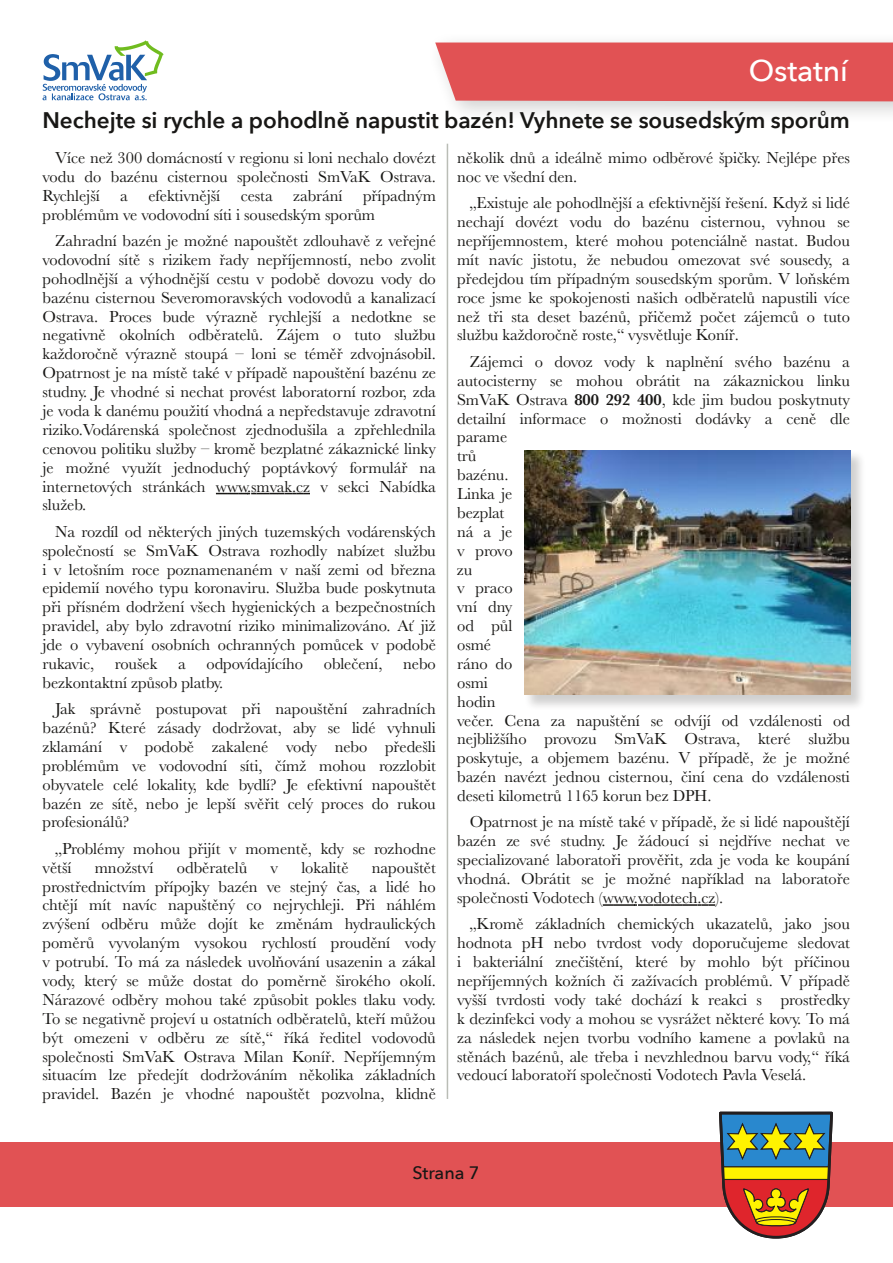
<style>
.page{position:relative;width:893px;height:1263px;background:#fff}
.page>*{position:absolute;margin:0;border:0;box-sizing:border-box;transform-origin:0 0}
.t1{font:500 30px "Avenir Next";letter-spacing:-.005em;color:#fff}
.t2{font:600 22.5px "Avenir Next";letter-spacing:-.005em;color:#181715}
.t3{font:500 18px "Avenir Next";letter-spacing:-.005em;color:#181715}
.t4{font:16.5px/18.9px "Baskerville";letter-spacing:-.005em;color:#181715;text-align:justify}
.s1{font-weight:600}
</style>
<div class="page">
<div style="left:425px;top:32px;width:468px;height:93px;background:#181715;opacity:.2"></div>
<div style="left:435px;top:43px;width:458px;height:58px;background:#e15254"></div>
<svg style="left:216px;top:493px;width:94px;height:1px"></svg>
<svg style="left:603px;top:904px;width:112px;height:2px"></svg>
<svg style="left:43px;top:40px;width:120px;height:60px"></svg>
<hr style="left:447px;top:144px;width:1px;height:955px;background:#babdb6">
<div style="left:525px;top:451px;width:340px;height:259px;background:#181715;opacity:.2"></div>
<img style="left:525px;top:451px;width:325px;height:243px">
<div style="left:0;top:1142px;width:893px;height:64px;background:#e15254"></div>
<svg style="left:719px;top:1112px;width:114px;height:126px;background:#998260"></svg>
<h1 class="t1" style="left:749px;top:51px;width:101px">Ostatní</h1>
<h2 class="t2" style="left:43px;top:106px;width:809px">Nechejte si rychle a pohodlně napustit bazén! Vyhnete se sousedským sporům</h2>
<p class="t4" style="left:43px;top:148px;width:395px;text-indent:13px">Více než 300 domácností v regionu si loni nechalo dovézt vodu do bazénu cisternou společnosti SmVaK Ostrava.<br>Rychlejší a efektivnější cesta zabrání případným problémům ve vodovodní síti i sousedským sporům</p>
<p class="t4" style="left:43px;top:231px;width:395px;text-indent:13px">Zahradní bazén je možné napouštět zdlouhavě z veřejné vodovodní sítě s rizikem řady nepříjemností, nebo zvolit pohodlnější a výhodnější cestu v podobě dovozu vody do bazénu cisternou Severomoravských vodovodů a kanalizací Ostrava. Proces bude výrazně rychlejší a nedotkne se negativně okolních odběratelů. Zájem o tuto službu každoročně výrazně stoupá – loni se téměř zdvojnásobil.<br>Opatrnost je na místě také v případě napouštění bazénu ze studny. Je vhodné si nechat provést laboratorní rozbor, zda je voda k danému použití vhodná a nepředstavuje zdravotní riziko.Vodárenská společnost zjednodušila a zpřehlednila cenovou politiku služby – kromě bezplatné zákaznické linky je možné využít jednoduchý poptávkový formulář na internetových stránkách www.smvak.cz v sekci Nabídka služeb.</p>
<p class="t4" style="left:43px;top:522px;width:395px;text-indent:13px">Na rozdíl od některých jiných tuzemských vodárenských společností se SmVaK Ostrava rozhodly nabízet službu i v letošním roce poznamenaném v naší zemi od března epidemií nového typu koronaviru. Služba bude poskytnuta při přísném dodržení všech hygienických a bezpečnostních pravidel, aby bylo zdravotní riziko minimalizováno. Ať již jde o vybavení osobních ochranných pomůcek v podobě rukavic,</p>
<p class="t4" style="left:115px;top:654px;width:44px">roušek</p>
<p class="t4" style="left:178px;top:654px;width:9px">a</p>
<p class="t4" style="left:206px;top:654px;width:98px">odpovídajícího</p>
<p class="t4" style="left:324px;top:654px;width:60px">oblečení,</p>
<p class="t4" style="left:403px;top:654px;width:34px">nebo</p>
<p class="t4" style="left:55px;top:669px;width:382px;line-height:26.4px;text-indent:-13px">bezkontaktní způsob platby.<br>Jak správně postupovat při napouštění zahradních</p>
<p class="t4" style="left:43px;top:718px;width:395px">bazénů? Které zásady dodržovat, aby se lidé vyhnuli zklamání v podobě zakalené vody nebo předešli problémům ve vodovodní síti, čímž mohou rozzlobit obyvatele celé lokality, kde bydlí? Je efektivní napouštět bazén ze sítě, nebo je lepší svěřit celý proces do rukou profesionálů?</p>
<p class="t4" style="left:43px;top:839px;width:395px;text-indent:13px">„Problémy mohou přijít v momentě, kdy se rozhodne větší</p>
<p class="t4" style="left:95px;top:858px;width:60px">množství</p>
<p class="t4" style="left:177px;top:858px;width:72px">odběratelů</p>
<p class="t4" style="left:271px;top:858px;width:9px">v</p>
<p class="t4" style="left:301px;top:858px;width:49px">lokalitě</p>
<p class="t4" style="left:43px;top:858px;width:395px;text-indent:329px">napouštět prostřednictvím přípojky bazén ve stejný čas, a lidé ho chtějí mít navíc napuštěný co nejrychleji. Při náhlém zvýšení odběru může dojít ke změnám hydraulických poměrů vyvolaným vysokou rychlostí proudění vody v potrubí. To má za následek uvolňování usazenin a zákal vody, který se může dostat do poměrně širokého okolí.<br>Nárazové odběry mohou také způsobit pokles tlaku vody.<br>To se negativně projeví u ostatních odběratelů, kteří můžou být omezeni v odběru ze sítě,“ říká ředitel vodovodů společnosti SmVaK Ostrava Milan Koníř. Nepříjemným situacím lze předejít dodržováním několika základních pravidel. Bazén je vhodné napouštět pozvolna, klidně</p>
<p class="t4" style="left:457px;top:148px;width:394px">několik dnů a ideálně mimo odběrové špičky. Nejlépe přes noc ve všední den.</p>
<p class="t4" style="left:457px;top:193px;width:394px;text-indent:13px">„Existuje ale pohodlnější a efektivnější řešení. Když si lidé nechají dovézt vodu do bazénu cisternou, vyhnou se nepříjemnostem, které mohou potenciálně nastat. Budou mít navíc jistotu, že nebudou omezovat své sousedy, a předejdou tím případným sousedským sporům. V loňském roce jsme ke spokojenosti našich odběratelů napustili více než tři sta deset bazénů, přičemž počet zájemců o tuto službu každoročně roste,“ vysvětluje Koníř.</p>
<p class="t4" style="left:457px;top:352px;width:395px;text-align:left;text-indent:13px">Zájemci o dovoz vody k naplnění svého bazénu a autocisterny se mohou obrátit na zákaznickou linku<br>SmVaK Ostrava <span class="s1">800 292 400</span>, kde jim budou poskytnuty detailní informace o možnosti dodávky a ceně dle parame<br>trů<br>bazénu.<br>Linka je<br>bezplat<br>ná a je<br>v provo<br>zu<br>v praco<br>vní dny<br>od půl<br>osmé<br>ráno do<br>osmi<br>hodin<br>večer. Cena za napuštění se odvíjí od vzdálenosti od nejbližšího provozu SmVaK Ostrava, které službu poskytuje, a objemem bazénu. V případě, že je možné bazén navézt jednou cisternou, činí cena do vzdálenosti deseti kilometrů 1165 korun bez DPH.</p>
<p class="t4" style="left:457px;top:813px;width:394px;text-indent:13px">Opatrnost je na místě také v případě, že si lidé napouštějí bazén ze své studny. Je žádoucí si nejdříve nechat ve specializované laboratoři prověřit, zda je voda ke koupání vhodná. Obrátit se je možné například na laboratoře společnosti Vodotech (www.vodotech.cz).</p>
<p class="t4" style="left:457px;top:914px;width:394px;text-indent:13px">„Kromě základních chemických ukazatelů, jako jsou hodnota pH nebo tvrdost vody doporučujeme sledovat i bakteriální znečištění, které by mohlo být příčinou nepříjemných kožních či zažívacích problémů. V případě vyšší tvrdosti vody také dochází k reakci s prostředky k dezinfekci vody a mohou se vysrážet některé kovy. To má za následek nejen tvorbu vodního kamene a povlaků na stěnách bazénů, ale třeba i nevzhlednou barvu vody,“ říká vedoucí laboratoří společnosti Vodotech Pavla Veselá.</p>
<p class="t3" style="left:413px;top:1161px;width:68px">Strana 7</p>
</div>
